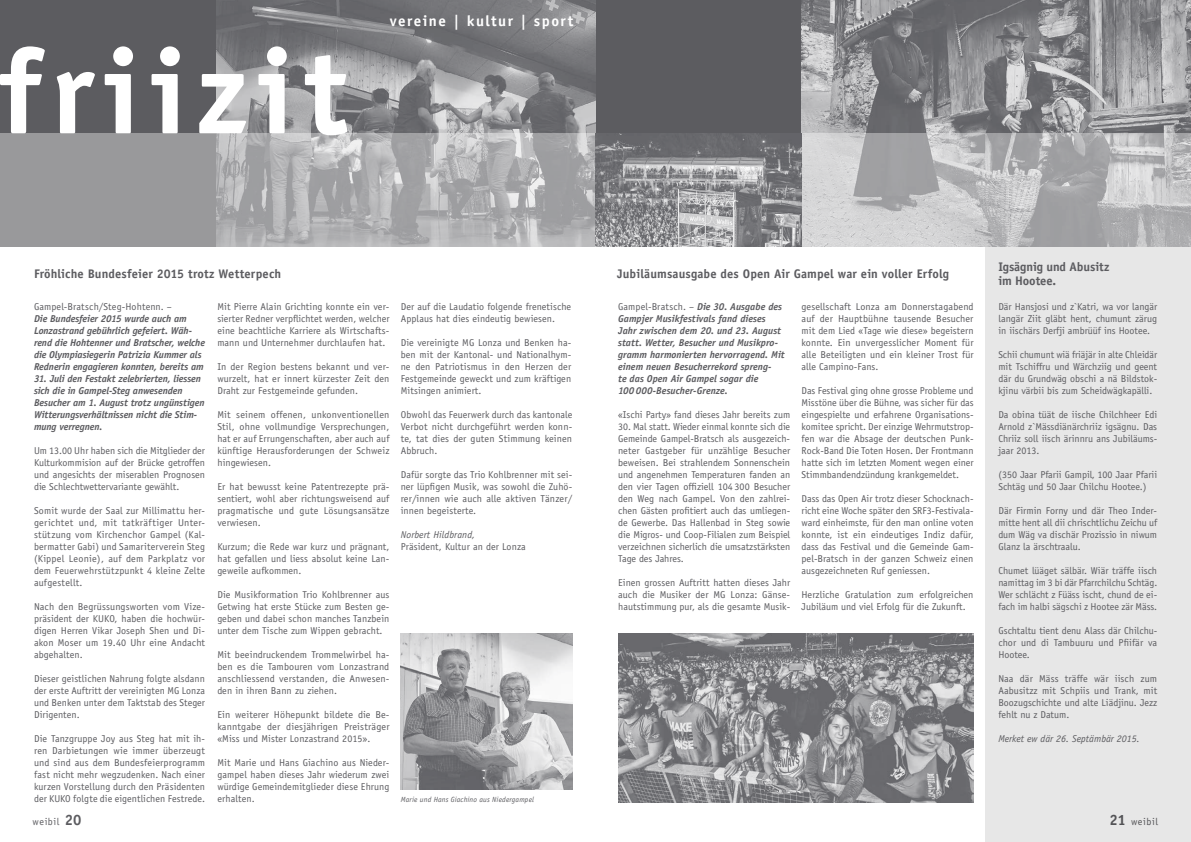
<style>
.page{position:relative;width:1191px;height:842px;background:#fff}
.page>*{position:absolute;margin:0;border:0;box-sizing:border-box;transform-origin:0 0}
.t1{font:700 120px "Officina Sans";letter-spacing:.075em;color:#fff}
.t2{font:700 15px "Officina Sans";letter-spacing:.095em;color:#fff}
.t3{font:700 12.5px/14px "Officina Sans";letter-spacing:.005em;color:#5c5c60}
.t4{font:10px/12px "Officina Sans";letter-spacing:.005em;color:#5c5c60;text-align:justify}
.t5{font:italic 700 10px/12px "Officina Sans";letter-spacing:-.005em;color:#5c5c60}
.t6{font:italic 10px "Officina Sans";color:#5c5c60}
.t7{font:italic 7.5px "Officina Sans";letter-spacing:.02em;color:#5c5c60}
.s1{font-weight:400;font-style:normal}
.s2{font-weight:700;font-size:15px}
</style>
<div class="page">
<div style="left:0;top:0;width:1191px;height:247px;background:#5c5c60"></div>
<img style="left:216px;top:0;width:379px;height:133px">
<div style="left:985px;top:247px;width:206px;height:595px;background:#e7e7e7"></div>
<img style="left:801px;top:0;width:390px;height:133px">
<svg style="left:0;top:133px;width:1191px;height:114px;background:#afb0b1"></svg>
<img style="left:618px;top:634px;width:355px;height:168px">
<img style="left:401px;top:634px;width:172px;height:156px">
<img style="left:596px;top:133px;width:205px;height:114px">
<h1 class="t1" style="left:-2px;top:18px;width:351px">friizit</h1>
<h2 class="t2" style="left:390px;top:12px;width:185px">vereine | kultur | sport</h2>
<p class="t3" style="left:34px;top:266px;width:249px">Fröhliche Bundesfeier 2015 trotz Wetterpech</p>
<p class="t4" style="left:34px;top:300px;width:139px">Gampel-Bratsch/Steg-Hohtenn. –</p>
<p class="t5" style="left:34px;top:312px;width:172px">Die Bundesfeier 2015 wurde auch am Lonzastrand gebührlich gefeiert. Wäh&shy;rend die Hohtenner und Bratscher, welche die Olympiasiegerin Patrizia Kummer als Rednerin engagieren konnten, bereits am</p>
<p class="t5" style="left:34px;top:372px;width:172px">31. Juli den Festakt zelebrierten, liessen sich die in Gampel-Steg anwesenden Besucher am 1. August trotz ungünstigen Witterungsverhältnissen nicht die Stim&shy;mung verregnen.</p>
<p class="t4" style="left:34px;top:444px;width:173px">Um 13.00 Uhr haben sich die Mitglieder der Kulturkommision auf der Brücke getroffen und angesichts der miserablen Prognosen die Schlechtwettervariante gewählt.</p>
<p class="t4" style="left:34px;top:504px;width:173px">Somit wurde der Saal zur Millimattu her&shy;gerichtet und, mit tatkräftiger Unter&shy;stützung vom Kirchenchor Gampel (Kal&shy;bermatter Gabi) und Samariterverein Steg (Kippel Leonie), auf dem Parkplatz vor dem Feuerwehrstützpunkt 4 kleine Zelte aufgestellt.</p>
<p class="t4" style="left:34px;top:600px;width:173px">Nach den Begrüssungsworten vom Vize&shy;präsident der KUKO, haben die hochwür&shy;digen Herren Vikar Joseph Shen und Di&shy;akon Moser um 19.40 Uhr eine Andacht abgehalten.</p>
<p class="t4" style="left:34px;top:672px;width:173px">Dieser geistlichen Nahrung folgte alsdann der erste Auftritt der vereinigten MG Lonza und Benken unter dem Taktstab des Steger Dirigenten.</p>
<p class="t4" style="left:34px;top:732px;width:173px">Die Tanzgruppe Joy aus Steg hat mit ih&shy;ren Darbietungen wie immer überzeugt und sind aus dem Bundesfeierprogramm fast nicht mehr wegzudenken. Nach einer kurzen Vorstellung durch den Präsidenten der KUKO folgte die eigentlichen Festrede.</p>
<p class="t4" style="left:217px;top:300px;width:174px">Mit Pierre Alain Grichting konnte ein ver&shy;sierter Redner verpflichtet werden, welcher eine beachtliche Karriere als Wirtschafts&shy;mann und Unternehmer durchlaufen hat.</p>
<p class="t4" style="left:217px;top:360px;width:174px">In der Region bestens bekannt und ver&shy;wurzelt, hat er innert kürzester Zeit den Draht zur Festgemeinde gefunden.</p>
<p class="t4" style="left:217px;top:408px;width:174px">Mit seinem offenen, unkonventionellen Stil, ohne vollmundige Versprechungen, hat er auf Errungenschaften, aber auch auf künftige Herausforderungen der Schweiz hingewiesen.</p>
<p class="t4" style="left:217px;top:480px;width:173px">Er hat bewusst keine Patentrezepte prä&shy;sentiert, wohl aber richtungsweisend auf pragmatische und gute Lösungsansätze verwiesen.</p>
<p class="t4" style="left:217px;top:540px;width:173px">Kurzum; die Rede war kurz und prägnant, hat gefallen und liess absolut keine Lan&shy;geweile aufkommen.</p>
<p class="t4" style="left:217px;top:588px;width:174px">Die Musikformation Trio Kohlbrenner aus Getwing hat erste Stücke zum Besten ge&shy;geben und dabei schon manches Tanzbein unter dem Tische zum Wippen gebracht.</p>
<p class="t4" style="left:217px;top:648px;width:173px">Mit beeindruckendem Trommelwirbel ha&shy;ben es die Tambouren vom Lonzastrand anschliessend verstanden, die Anwesen&shy;den in ihren Bann zu ziehen.</p>
<p class="t4" style="left:217px;top:708px;width:174px">Ein weiterer Höhepunkt bildete die Be&shy;kanntgabe der diesjährigen Preisträger «Miss und Mister Lonzastrand 2015».</p>
<p class="t4" style="left:217px;top:756px;width:173px">Mit Marie und Hans Giachino aus Nieder&shy;gampel haben dieses Jahr wiederum zwei würdige Gemeindemitglieder diese Ehrung erhalten.</p>
<p class="t4" style="left:401px;top:300px;width:172px">Der auf die Laudatio folgende frenetische<br>Applaus hat dies eindeutig bewiesen.</p>
<p class="t4" style="left:401px;top:336px;width:172px">Die vereinigte MG Lonza und Benken ha&shy;ben mit der Kantonal- und Nationalhym&shy;ne den Patriotismus in den Herzen der Festgemeinde geweckt und zum kräftigen Mitsingen animiert.</p>
<p class="t4" style="left:401px;top:408px;width:173px">Obwohl das Feuerwerk durch das kantonale Verbot nicht durchgeführt werden konn&shy;te, tat dies der guten Stimmung keinen Abbruch.</p>
<p class="t4" style="left:401px;top:468px;width:173px">Dafür sorgte das Trio Kohlbrenner mit sei&shy;ner lüpfigen Musik, was sowohl die Zuhö&shy;rer/innen wie auch alle aktiven Tänzer/ innen begeisterte.</p>
<p class="t6" style="left:401px;top:528px;width:76px">Norbert Hildbrand,</p>
<p class="t4" style="left:401px;top:540px;width:126px">Präsident, Kultur an der Lonza</p>
<p class="t7" style="left:401px;top:795px;width:135px">Marie und Hans Giachino aus Niedergampel</p>
<p class="t3" style="left:617px;top:266px;width:333px">Jubiläumsausgabe des Open Air Gampel war ein voller Erfolg</p>
<p class="t5" style="left:618px;top:300px;width:168px"><span class="s1">Gampel-Bratsch. –</span> Die 30. Ausgabe des Gampjer Musikfestivals fand dieses Jahr zwischen dem 20. und 23. August statt. Wetter, Besucher und Musikpro&shy;gramm harmonierten hervorragend. Mit einem neuen Besucherrekord spreng-<br>te das Open Air Gampel sogar die 100000-Besucher-Grenze.</p>
<p class="t4" style="left:618px;top:408px;width:173px">«Ischi Party» fand dieses Jahr bereits zum</p>
<p class="t4" style="left:618px;top:420px;width:174px">30. Mal statt. Wieder einmal konnte sich die Gemeinde Gampel-Bratsch als ausgezeich&shy;neter Gastgeber für unzählige Besucher beweisen. Bei strahlendem Sonnenschein und angenehmen Temperaturen fanden an den vier Tagen offiziell 104 300 Besucher den Weg nach Gampel. Von den zahlrei&shy;chen Gästen profitiert auch das umliegen&shy;de Gewerbe. Das Hallenbad in Steg sowie die Migros- und Coop-Filialen zum Beispiel verzeichnen sicherlich die umsatzstärksten Tage des Jahres.</p>
<p class="t4" style="left:618px;top:576px;width:173px">Einen grossen Auftritt hatten dieses Jahr auch die Musiker der MG Lonza: Gänse&shy;hautstimmung pur, als die gesamte Musik-</p>
<p class="t4" style="left:801px;top:300px;width:174px">gesellschaft Lonza am Donnerstagabend auf der Hauptbühne tausende Besucher mit dem Lied «Tage wie diese» begeistern konnte. Ein unvergesslicher Moment für alle Beteiligten und ein kleiner Trost für alle Campino-Fans.</p>
<p class="t4" style="left:801px;top:384px;width:174px">Das Festival ging ohne grosse Probleme und Misstöne über die Bühne, was sicher für das eingespielte und erfahrene Organisations&shy;komitee spricht. Der einzige Wehrmutstrop&shy;fen war die Absage der deutschen Punk-Rock-Band Die Toten Hosen. Der Frontmann hatte sich im letzten Moment wegen einer Stimmbandendzündung krankgemeldet.</p>
<p class="t4" style="left:801px;top:492px;width:174px">Dass das Open Air trotz dieser Schocknach&shy;richt eine Woche später den SRF3-Festivala&shy;ward einheimste, für den man online voten konnte, ist ein eindeutiges Indiz dafür, dass das Festival und die Gemeinde Gam&shy;pel-Bratsch in der ganzen Schweiz einen ausgezeichneten Ruf geniessen.</p>
<p class="t4" style="left:801px;top:588px;width:173px">Herzliche Gratulation zum erfolgreichen<br>Jubiläum und viel Erfolg für die Zukunft.</p>
<p class="t3" style="left:998px;top:259px;width:112px">Igsägnig und Abusitz im Hootee.</p>
<p class="t4" style="left:998px;top:300px;width:160px">Där Hansjosi und z`Katri, wa vor langär langär Ziit gläbt hent, chumunt zärug in iischärs Derfji ambrüüf ins Hootee.</p>
<p class="t4" style="left:998px;top:348px;width:160px">Schii chumunt wiä friäjär in alte Chleidär mit Tschiffru und Wärchziig und geent där du Grundwäg obschi a nä Bildstok&shy;kjinu värbii bis zum Scheidwägkapälli.</p>
<p class="t4" style="left:998px;top:408px;width:160px">Da obina tüät de iische Chilchheer Edi Arnold z`Mässdiänärchriiz igsägnu. Das Chriiz soll iisch ärinnru ans Jubiläums&shy;jaar 2013.</p>
<p class="t4" style="left:998px;top:468px;width:160px">(350 Jaar Pfarii Gampil‚ 100 Jaar Pfarii<br>Schtäg und 50 Jaar Chilchu Hootee.)</p>
<p class="t4" style="left:998px;top:504px;width:160px">Där Firmin Forny und där Theo Inder&shy;mitte hent all dii chrischtlichu Zeichu uf dum Wäg va dischär Prozissio in niwum Glanz la ärschtraalu.</p>
<p class="t4" style="left:998px;top:564px;width:160px">Chumet lüäget sälbär. Wiär träffe iisch namittag im 3 bi där Pfarrchilchu Schtäg.<br>Wer schlächt z Füäss ischt, chund de ei&shy;fach im halbi sägschi z Hootee zär Mäss.</p>
<p class="t4" style="left:998px;top:624px;width:160px">Gschtaltu tient denu Alass där Chilchu&shy;chor und di Tambuuru und Pfiifär va Hootee.</p>
<p class="t4" style="left:998px;top:672px;width:160px">Naa där Mäss träffe wär iisch zum Aabusitzz mit Schpiis und Trank, mit Boozugschichte und alte Liädjinu. Jezz fehlt nu z Datum.</p>
<p class="t6" style="left:998px;top:732px;width:143px">Merket ew där 26. Septämbär 2015.</p>
<p class="t4" style="left:33px;top:816px;width:50px">weibil <span class="s2">20</span></p>
<p class="t4" style="left:1109px;top:816px;width:50px"><span class="s2">21</span> weibil</p>
</div>
